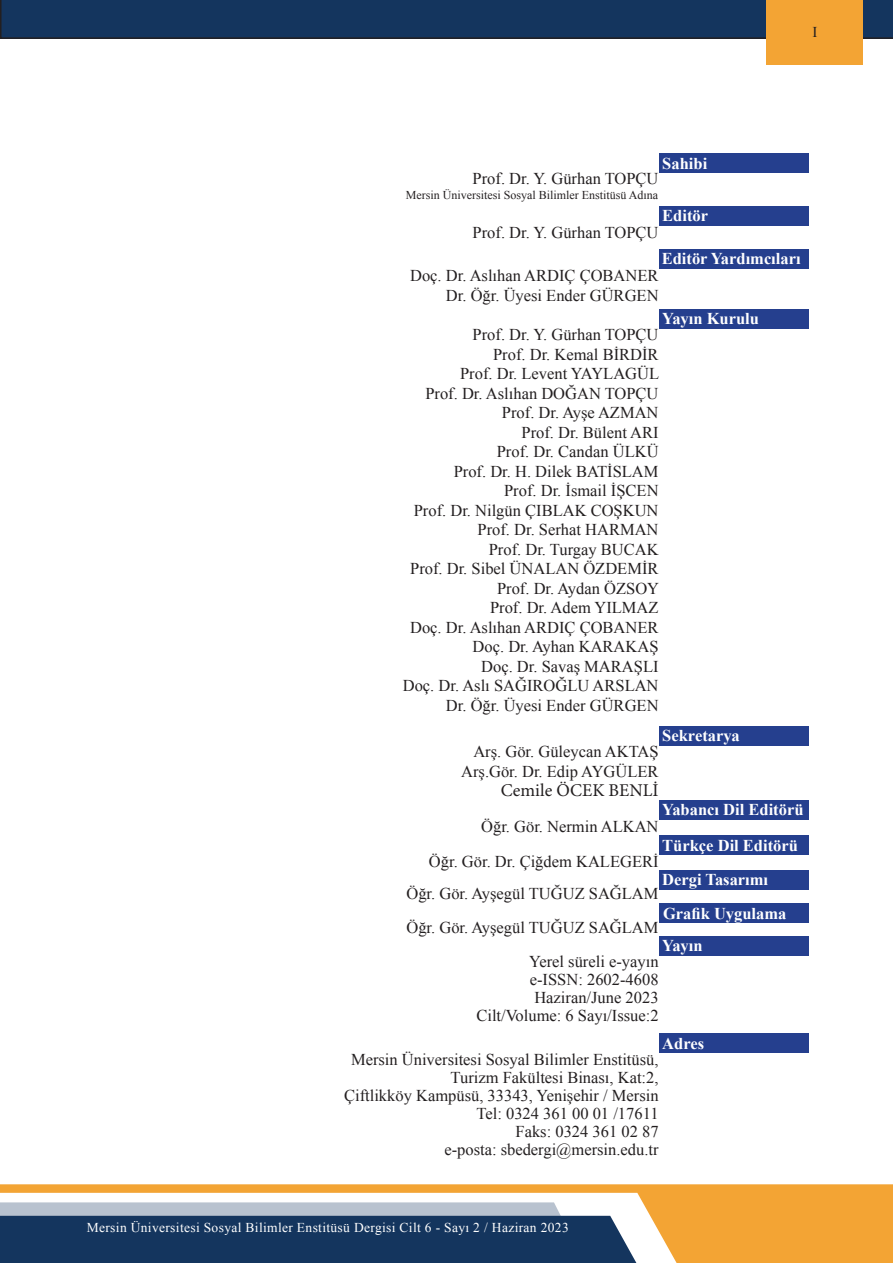
<style>
.page{position:relative;width:893px;height:1263px;background:#fff}
.page>*{position:absolute;margin:0;border:0;box-sizing:border-box;transform-origin:0 0}
.t1{font:18px "Minion Pro";color:#231f20}
.t2{font:16.5px "Times New Roman";color:#231f20}
.t3{font:700 16.5px "Times New Roman";color:#fff}
.t4{font:15px "Times New Roman";color:#231f20}
.t5{font:13.5px "Times New Roman";letter-spacing:.025em;color:#fff}
.t6{font:12px "Times New Roman";color:#231f20}
</style>
<div class="page">
<div style="left:0;top:0;width:893px;height:39px;background:#14355e"></div>
<div style="left:766px;top:0;width:97px;height:65px;background:#f3a434"></div>
<svg style="left:0;top:1184px;width:893px;height:79px;fill:#f3a434"></svg>
<svg style="left:0;top:1202px;width:637px;height:61px;background:#3f5a7b"></svg>
<div style="left:659px;top:206px;width:150px;height:20px;background:#253f8e"></div>
<div style="left:659px;top:249px;width:150px;height:20px;background:#253f8e"></div>
<div style="left:659px;top:309px;width:150px;height:20px;background:#253f8e"></div>
<div style="left:659px;top:726px;width:150px;height:20px;background:#253f8e"></div>
<div style="left:659px;top:800px;width:150px;height:20px;background:#253f8e"></div>
<div style="left:659px;top:835px;width:150px;height:20px;background:#253f8e"></div>
<div style="left:659px;top:870px;width:150px;height:20px;background:#253f8e"></div>
<div style="left:659px;top:903px;width:150px;height:20px;background:#253f8e"></div>
<div style="left:659px;top:936px;width:150px;height:20px;background:#253f8e"></div>
<div style="left:659px;top:1033px;width:150px;height:20px;background:#253f8e"></div>
<div style="left:659px;top:153px;width:150px;height:20px;background:#253f8e"></div>
<p class="t4" style="left:812px;top:22px;width:6px">I</p>
<p class="t3" style="left:662px;top:152px;width:46px">Sahibi</p>
<p class="t2" style="left:473px;top:167px;width:187px">Prof. Dr. Y. Gürhan TOPÇU</p>
<p class="t2" style="left:473px;top:221px;width:187px">Prof. Dr. Y. Gürhan TOPÇU</p>
<p class="t2" style="left:410px;top:265px;width:250px">Doç. Dr. Aslıhan ARDIÇ ÇOBANER</p>
<p class="t2" style="left:446px;top:284px;width:214px">Dr. Öğr. Üyesi Ender GÜRGEN</p>
<p class="t2" style="left:473px;top:324px;width:187px">Prof. Dr. Y. Gürhan TOPÇU</p>
<p class="t2" style="left:493px;top:343px;width:167px">Prof. Dr. Kemal BİRDİR</p>
<p class="t2" style="left:460px;top:363px;width:201px">Prof. Dr. Levent YAYLAGÜL</p>
<p class="t2" style="left:425px;top:382px;width:235px">Prof. Dr. Aslıhan DOĞAN TOPÇU</p>
<p class="t2" style="left:502px;top:402px;width:158px">Prof. Dr. Ayşe AZMAN</p>
<p class="t2" style="left:521px;top:421px;width:139px">Prof. Dr. Bülent ARI</p>
<p class="t2" style="left:497px;top:441px;width:163px">Prof. Dr. Candan ÜLKÜ</p>
<p class="t2" style="left:454px;top:460px;width:206px">Prof. Dr. H. Dilek BATİSLAM</p>
<p class="t2" style="left:504px;top:480px;width:156px">Prof. Dr. İsmail İŞCEN</p>
<p class="t2" style="left:414px;top:499px;width:246px">Prof. Dr. Nilgün ÇIBLAK COŞKUN</p>
<p class="t2" style="left:477px;top:519px;width:183px">Prof. Dr. Serhat HARMAN</p>
<p class="t2" style="left:489px;top:538px;width:171px">Prof. Dr. Turgay BUCAK</p>
<p class="t2" style="left:410px;top:558px;width:250px">Prof. Dr. Sibel ÜNALAN ÖZDEMİR</p>
<p class="t2" style="left:497px;top:577px;width:164px">Prof. Dr. Aydan ÖZSOY</p>
<p class="t2" style="left:490px;top:597px;width:170px">Prof. Dr. Adem YILMAZ</p>
<p class="t2" style="left:410px;top:616px;width:250px">Doç. Dr. Aslıhan ARDIÇ ÇOBANER</p>
<p class="t2" style="left:473px;top:636px;width:187px">Doç. Dr. Ayhan KARAKAŞ</p>
<p class="t2" style="left:481px;top:655px;width:179px">Doç. Dr. Savaş MARAŞLI</p>
<p class="t2" style="left:403px;top:675px;width:257px">Doç. Dr. Aslı SAĞIROĞLU ARSLAN</p>
<p class="t2" style="left:446px;top:694px;width:214px">Dr. Öğr. Üyesi Ender GÜRGEN</p>
<p class="t2" style="left:473px;top:740px;width:187px">Arş. Gör. Güleycan AKTAŞ</p>
<p class="t2" style="left:461px;top:760px;width:199px">Arş.Gör. Dr. Edip AYGÜLER</p>
<p class="t1" style="left:501px;top:780px;width:159px">Cemile ÖCEK BENLİ</p>
<p class="t2" style="left:481px;top:815px;width:179px">Öğr. Gör. Nermin ALKAN</p>
<p class="t2" style="left:429px;top:850px;width:231px">Öğr. Gör. Dr. Çiğdem KALEGERİ</p>
<p class="t2" style="left:406px;top:882px;width:254px">Öğr. Gör. Ayşegül TUĞUZ SAĞLAM</p>
<p class="t2" style="left:406px;top:916px;width:254px">Öğr. Gör. Ayşegül TUĞUZ SAĞLAM</p>
<p class="t2" style="left:529px;top:950px;width:131px">Yerel süreli e-yayın</p>
<p class="t2" style="left:530px;top:968px;width:130px">e-ISSN: 2602-4608</p>
<p class="t2" style="left:534px;top:986px;width:126px">Haziran/June 2023</p>
<p class="t2" style="left:476px;top:1004px;width:184px">Cilt/Volume: 6 Sayı/Issue:2</p>
<p class="t2" style="left:351px;top:1048px;width:309px">Mersin Üniversitesi Sosyal Bilimler Enstitüsü,</p>
<p class="t2" style="left:451px;top:1066px;width:209px">Turizm Fakültesi Binası, Kat:2,</p>
<p class="t2" style="left:344px;top:1084px;width:316px">Çiftlikköy Kampüsü, 33343, Yenişehir / Mersin</p>
<p class="t2" style="left:477px;top:1102px;width:184px">Tel: 0324 361 00 01 /17611</p>
<p class="t2" style="left:516px;top:1120px;width:145px">Faks: 0324 361 02 87</p>
<p class="t2" style="left:444px;top:1138px;width:216px">e-posta: sbedergi@mersin.edu.tr</p>
<p class="t6" style="left:406px;top:187px;width:254px">Mersin Üniversitesi Sosyal Bilimler Enstitüsü Adına</p>
<p class="t3" style="left:662px;top:204px;width:47px">Editör</p>
<p class="t3" style="left:662px;top:247px;width:140px">Editör Yardımcıları</p>
<p class="t3" style="left:662px;top:307px;width:98px">Yayın Kurulu</p>
<p class="t3" style="left:662px;top:724px;width:79px">Sekretarya</p>
<p class="t3" style="left:662px;top:798px;width:143px">Yabancı Dil Editörü</p>
<p class="t3" style="left:662px;top:834px;width:137px">Türkçe Dil Editörü</p>
<p class="t3" style="left:662px;top:868px;width:107px">Dergi Tasarımı</p>
<p class="t3" style="left:663px;top:901px;width:125px">Grafik Uygulama</p>
<p class="t3" style="left:662px;top:934px;width:42px">Yayın</p>
<p class="t3" style="left:662px;top:1032px;width:43px">Adres</p>
<p class="t5" style="left:87px;top:1218px;width:483px">Mersin Üniversitesi Sosyal Bilimler Enstitüsü Dergisi Cilt 6 - Sayı 2 / Haziran 2023</p>
</div>
